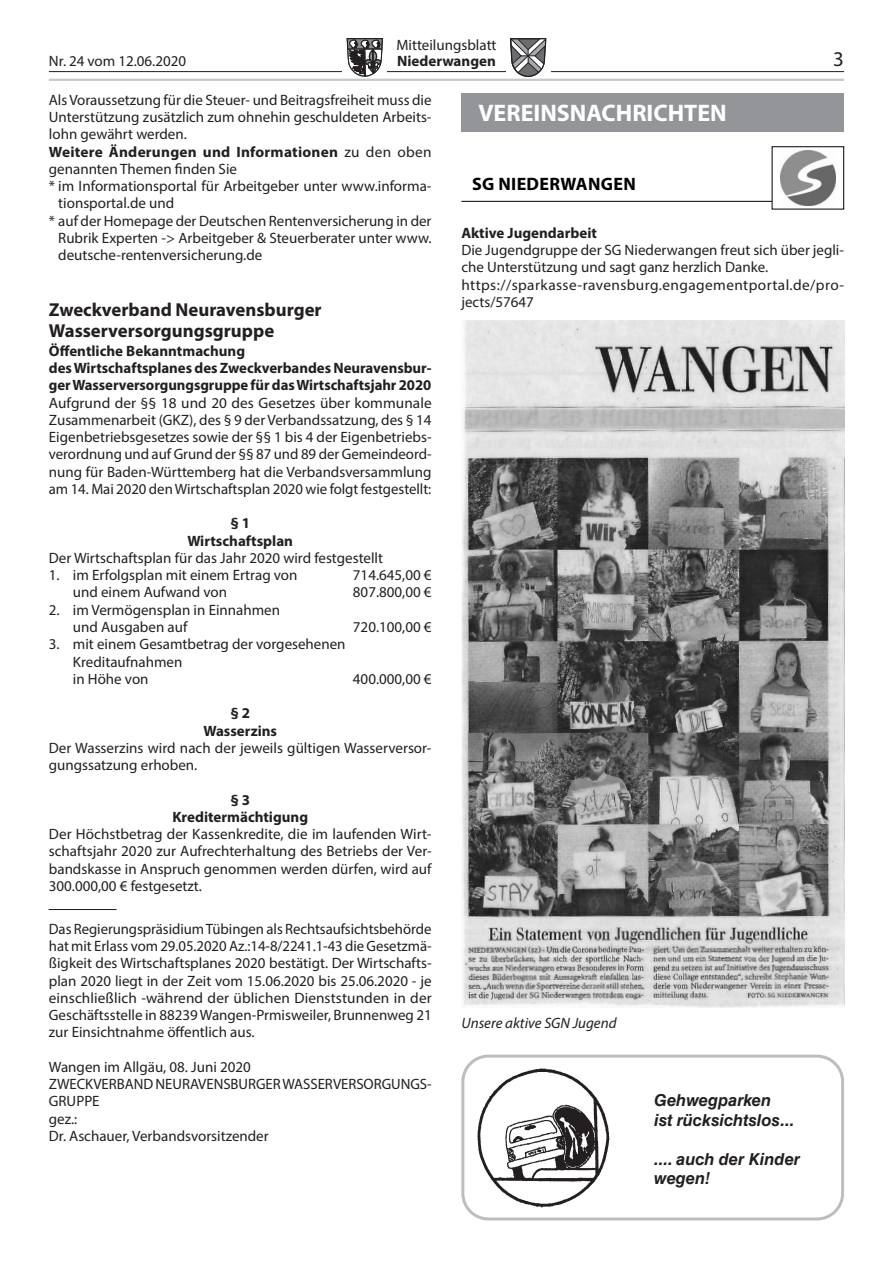
<style>
.page{position:relative;width:893px;height:1263px;background:#fff}
.page>*{position:absolute;margin:0;border:0;box-sizing:border-box;transform-origin:0 0}
.t1{font:700 24px "Myriad Pro";color:#fff}
.t2{font:21px "Myriad Pro";color:#231f20}
.t3{font:700 18.75px/21px "Myriad Pro";color:#231f20}
.t4{font:700 18px "Myriad Pro";letter-spacing:.02em;color:#000}
.t5{font:italic 700 16.5px/19.5px "Helvetica LT Std";color:#231f20}
.t6{font:15px/17.2px "Myriad Pro";color:#231f20}
.t7{font:700 15px/17.2px "Myriad Pro";color:#231f20;text-align:center}
.t8{font:italic 15px "Myriad Pro";color:#231f20}
.s1{font-weight:400}
</style>
<div class="page">
<hr style="left:49px;top:71px;width:795px;height:1px;background:#231f20">
<div style="left:342px;top:34px;width:45px;height:47px;background:#fff"></div>
<svg style="left:347px;top:38px;width:36px;height:39px"></svg>
<div style="left:506px;top:34px;width:44px;height:47px;background:#fff"></div>
<svg style="left:510px;top:38px;width:36px;height:39px"></svg>
<hr style="left:49px;top:79px;width:795px;height:2px;background:#c7c8ca">
<hr style="left:49px;top:909px;width:67px;height:1px;background:#231f20">
<div style="left:461px;top:93px;width:383px;height:38px;background:#939598"></div>
<hr style="left:461px;top:201px;width:382px;height:1px;background:#000">
<div style="left:772px;top:147px;width:72px;height:62px;background:#fff"></div>
<img style="left:780px;top:150px;width:56px;height:56px">
<img style="left:461px;top:320px;width:383px;height:687px">
<img style="left:467px;top:1063px;width:143px;height:149px">
<div style="left:461px;top:1054px;width:383px;height:166px;border:3px solid #bcbdc0;border-radius:26px"></div>
<p class="t6" style="left:396px;top:36px;width:102px">Mitteilungsblatt</p>
<p class="t6" style="left:49px;top:52px;width:139px">Nr. 24 vom 12.06.2020</p>
<p class="t7" style="left:397px;top:52px;width:100px">Niederwangen</p>
<h2 class="t2" style="left:833px;top:46px;width:12px">3</h2>
<p class="t6" style="left:49px;top:91px;width:384px">Als Voraussetzung für die Steuer- und Beitragsfreiheit muss die</p>
<p class="t6" style="left:49px;top:108px;width:384px">Unterstützung zusätzlich zum ohnehin geschuldeten Arbeits-</p>
<p class="t6" style="left:49px;top:125px;width:140px">lohn gewährt werden.</p>
<p class="t7" style="left:49px;top:142px;width:384px">Weitere Änderungen und Informationen <span class="s1">zu den oben</span></p>
<p class="t6" style="left:49px;top:160px;width:190px">genannten Themen finden Sie</p>
<p class="t6" style="left:49px;top:177px;width:384px">* im Informationsportal für Arbeitgeber unter www.informa-</p>
<p class="t6" style="left:58px;top:194px;width:117px">tionsportal.de und</p>
<p class="t6" style="left:49px;top:212px;width:384px">* auf der Homepage der Deutschen Rentenversicherung in der</p>
<p class="t6" style="left:58px;top:229px;width:375px">Rubrik Experten -&gt; Arbeitgeber &amp; Steuerberater unter www.</p>
<p class="t6" style="left:58px;top:246px;width:206px">deutsche-rentenversicherung.de</p>
<p class="t3" style="left:49px;top:298px;width:274px">Zweckverband Neuravensburger<br>Wasserversorgungsgruppe</p>
<p class="t7" style="left:49px;top:342px;width:384px;text-align:left">Öffentliche Bekanntmachung<br>des Wirtschaftsplanes des Zweckverbandes Neuravensbur&shy;ger Wasserversorgungsgruppe für das Wirtschaftsjahr 2020</p>
<p class="t6" style="left:49px;top:394px;width:384px;text-align:justify">Aufgrund der §§ 18 und 20 des Gesetzes über kommunale Zusammenarbeit (GKZ), des § 9 der Verbandssatzung, des § 14<br>Eigenbetriebsgesetzes sowie der §§ 1 bis 4 der Eigenbetriebs&shy;verordnung und auf Grund der §§ 87 und 89 der Gemeindeord&shy;nung für Baden-Württemberg hat die Verbandsversammlung am 14. Mai 2020 den Wirtschaftsplan 2020 wie folgt festgestellt:</p>
<p class="t7" style="left:187px;top:514px;width:107px">§ 1<br>Wirtschaftsplan</p>
<p class="t6" style="left:49px;top:549px;width:336px">Der Wirtschaftsplan für das Jahr 2020 wird festgestellt</p>
<p class="t6" style="left:49px;top:566px;width:250px">1. im Erfolgsplan mit einem Ertrag von</p>
<p class="t6" style="left:353px;top:566px;width:80px">714.645,00 €</p>
<p class="t6" style="left:73px;top:584px;width:156px">und einem Aufwand von</p>
<p class="t6" style="left:353px;top:584px;width:80px">807.800,00 €</p>
<p class="t6" style="left:73px;top:601px;width:209px;text-indent:-24px">2. im Vermögensplan in Einnahmen und Ausgaben auf</p>
<h1 class="t1" style="left:478px;top:97px;width:250px">VEREINSNACHRICHTEN</h1>
<p class="t4" style="left:472px;top:172px;width:165px">SG NIEDERWANGEN</p>
<p class="t7" style="left:461px;top:224px;width:137px">Aktive Jugendarbeit</p>
<p class="t6" style="left:461px;top:241px;width:384px">Die Jugendgruppe der SG Niederwangen freut sich über jegli&shy;che Unterstützung und sagt ganz herzlich Danke. https://sparkasse-ravensburg.engagementportal.de/pro&shy;jects/57647</p>
<p class="t6" style="left:353px;top:618px;width:80px">720.100,00 €</p>
<p class="t6" style="left:73px;top:635px;width:274px;text-indent:-24px">3. mit einem Gesamtbetrag der vorgesehenen<br>Kreditaufnahmen<br>in Höhe von</p>
<p class="t6" style="left:353px;top:670px;width:80px">400.000,00 €</p>
<p class="t7" style="left:203px;top:704px;width:75px">§ 2<br>Wasserzins</p>
<p class="t6" style="left:49px;top:739px;width:384px">Der Wasserzins wird nach der jeweils gültigen Wasserversor&shy;gungssatzung erhoben.</p>
<p class="t7" style="left:172px;top:790px;width:137px">§ 3<br>Kreditermächtigung</p>
<p class="t6" style="left:49px;top:825px;width:384px;text-align:justify">Der Höchstbetrag der Kassenkredite, die im laufenden Wirt&shy;schaftsjahr 2020 zur Aufrechterhaltung des Betriebs der Ver&shy;bandskasse in Anspruch genommen werden dürfen, wird auf 300.000,00 € festgesetzt.</p>
<p class="t6" style="left:49px;top:920px;width:384px;text-align:justify">Das Regierungspräsidium Tübingen als Rechtsaufsichtsbehörde hat mit Erlass vom 29.05.2020 Az.:14-8/2241.1-43 die Gesetzmä&shy;ßigkeit des Wirtschaftsplanes 2020 bestätigt. Der Wirtschafts&shy;plan 2020 liegt in der Zeit vom 15.06.2020 bis 25.06.2020 - je einschließlich -während der üblichen Dienststunden in der Geschäftsstelle in 88239 Wangen-Prmisweiler, Brunnenweg 21 zur Einsichtnahme öffentlich aus.</p>
<p class="t6" style="left:49px;top:1058px;width:384px">Wangen im Allgäu, 08. Juni 2020<br>ZWECKVERBAND NEURAVENSBURGER WASSERVERSORGUNGS-<br>GRUPPE<br>gez.:<br>Dr. Aschauer, Verbandsvorsitzender</p>
<p class="t8" style="left:461px;top:1014px;width:157px">Unsere aktive SGN Jugend</p>
<p class="t5" style="left:654px;top:1090px;width:142px">Gehwegparken<br>ist rücksichtslos...</p>
<p class="t5" style="left:654px;top:1149px;width:147px">.... auch der Kinder wegen!</p>
</div>
